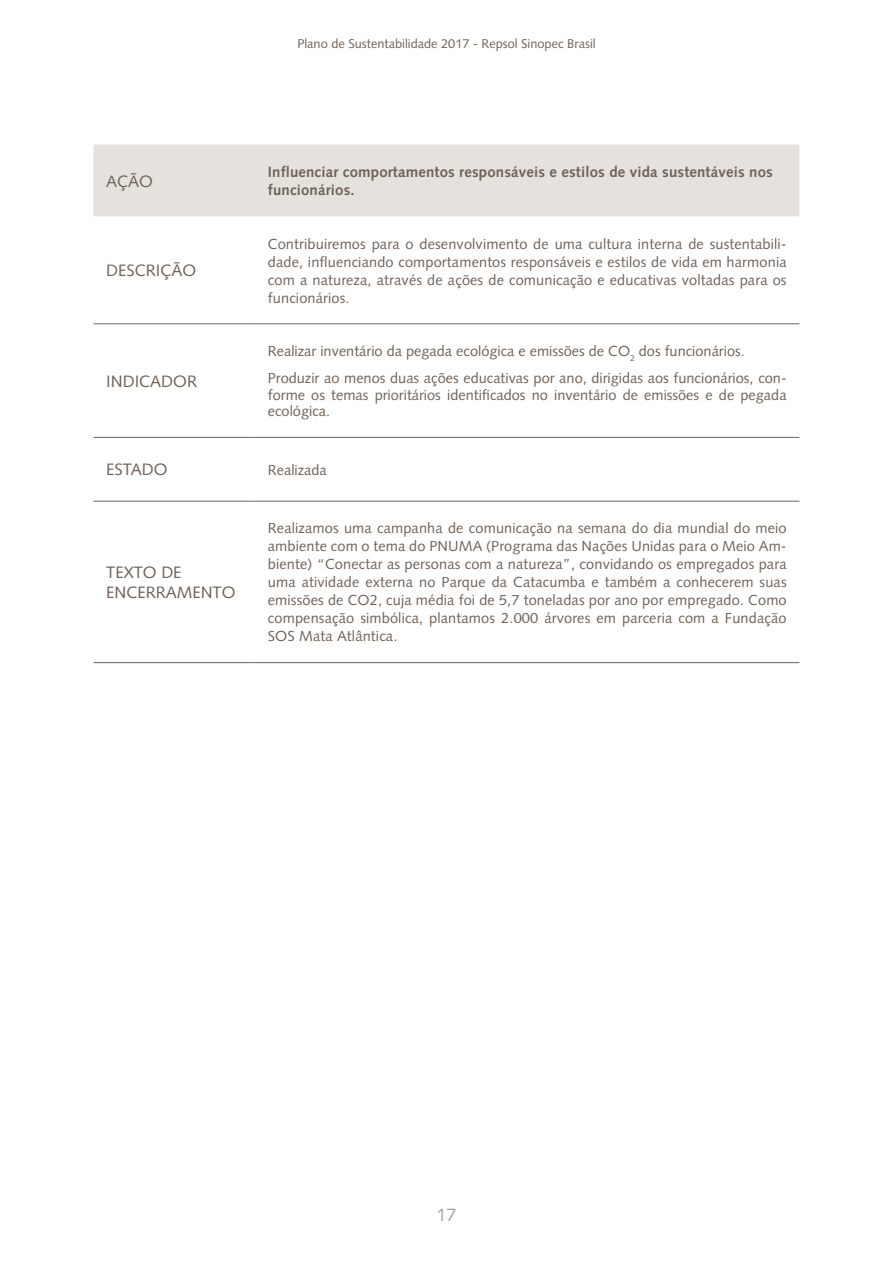
<style>
.page{position:relative;width:893px;height:1263px;background:#fff}
.page>*{position:absolute;margin:0;border:0;box-sizing:border-box;transform-origin:0 0}
.t1{font:18px "Syntax LT Std";color:#aca29a}
.t2{font:16.5px/19.8px "Syntax LT Std";color:#6e6259}
.t3{font:700 15px/18px "Syntax LT Std";letter-spacing:.01em;color:#6e6259}
.t4{font:14.55px/18px "Syntax LT Std";color:#6e6259;text-align:justify}
.t5{font:12.75px "Syntax LT Std";color:#6e6259}
</style>
<div class="page">
<div style="left:94px;top:145px;width:705px;height:71px;background:#e5e2de"></div>
<hr style="left:94px;top:323px;width:161px;height:1px;background:#6e6259">
<hr style="left:255px;top:323px;width:544px;height:1px;background:#6e6259">
<hr style="left:94px;top:437px;width:161px;height:1px;background:#6e6259">
<hr style="left:255px;top:437px;width:544px;height:1px;background:#6e6259">
<hr style="left:94px;top:501px;width:161px;height:1px;background:#6e6259">
<hr style="left:255px;top:501px;width:544px;height:1px;background:#6e6259">
<hr style="left:94px;top:662px;width:161px;height:1px;background:#6e6259">
<hr style="left:255px;top:662px;width:544px;height:1px;background:#6e6259">
<p class="t5" style="left:297px;top:36px;width:300px">Plano de Sustentabilidade 2017 - Repsol Sinopec Brasil</p>
<p class="t2" style="left:106px;top:171px;width:44px">Ação</p>
<p class="t3" style="left:268px;top:163px;width:506px">Influenciar comportamentos responsáveis e estilos de vida sustentáveis nos funcionários.</p>
<p class="t2" style="left:106px;top:261px;width:21px">Descri</p>
<p class="t2" style="left:160px;top:261px;width:33px">ção</p>
<p class="t2" style="left:106px;top:371px;width:92px">INDICADOR</p>
<p class="t4" style="left:268px;top:235px;width:520px">Contribuiremos para o desenvolvimento de uma cultura interna de sustentabili&shy;dade, influenciando comportamentos responsáveis e estilos de vida em harmonia com a natureza, através de ações de comunicação e educativas voltadas para os funcionários.</p>
<p class="t4" style="left:268px;top:337px;width:520px;line-height:27.2px">Realizar inventário da pegada ecológica e emissões de CO<sub>2</sub> dos funcionários.<br>Produzir ao menos duas ações educativas por ano, dirigidas aos funcionários, con-</p>
<p class="t4" style="left:268px;top:386px;width:520px;line-height:16.5px">forme os temas prioritários identificados no inventário de emissões e de pegada ecológica.</p>
<p class="t2" style="left:106px;top:460px;width:11px">estado</p>
<p class="t4" style="left:268px;top:461px;width:61px">Realizada</p>
<p class="t2" style="left:106px;top:563px;width:66px">texto de encerramento</p>
<p class="t4" style="left:268px;top:519px;width:520px">Realizamos uma campanha de comunicação na semana do dia mundial do meio ambiente com o tema do PNUMA (Programa das Nações Unidas para o Meio Am&shy;biente) “Conectar as personas com a natureza”, convidando os empregados para uma atividade externa no Parque da Catacumba e também a conhecerem suas emissões de CO2, cuja média foi de 5,7 toneladas por ano por empregado. Como compensação simbólica, plantamos 2.000 árvores em parceria com a Fundação SOS Mata Atlântica.</p>
<p class="t1" style="left:436px;top:1204px;width:22px">17</p>
</div>
